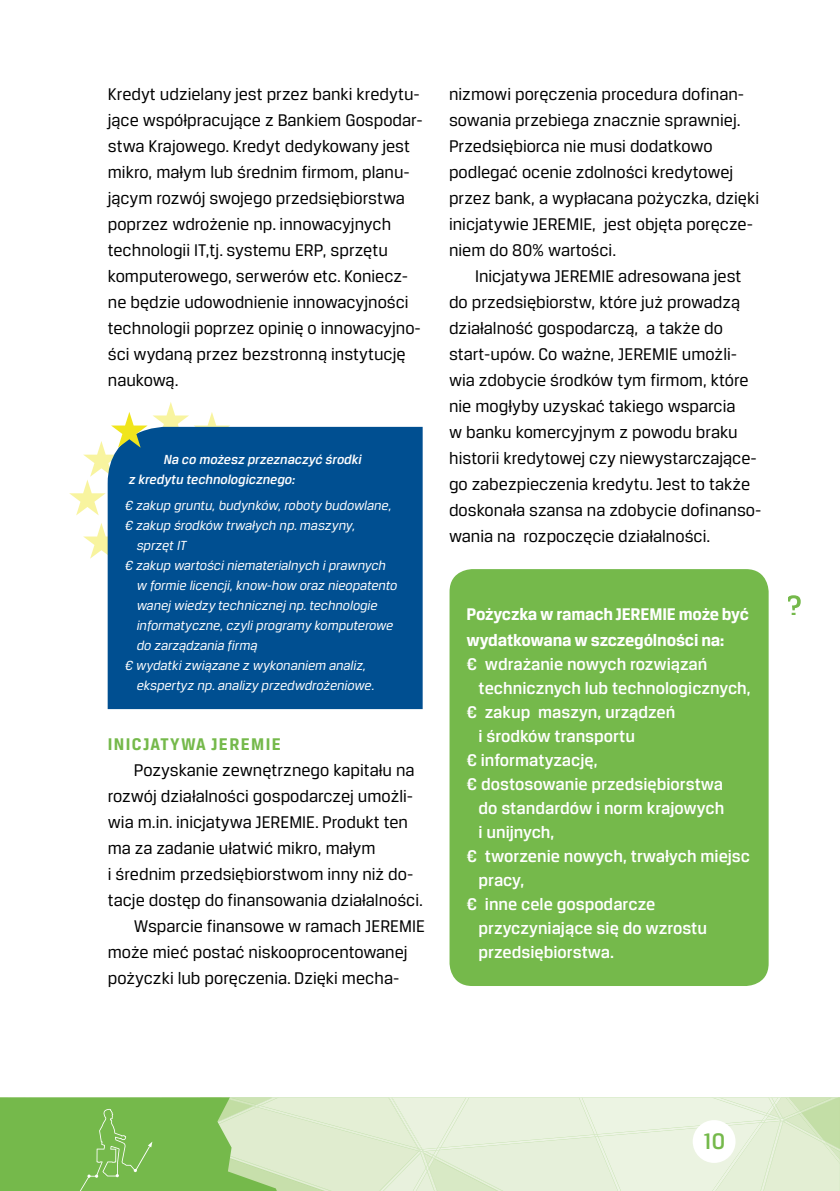
<style>
.page{position:relative;width:840px;height:1191px;background:#fff}
.page>*{position:absolute;margin:0;border:0;box-sizing:border-box;transform-origin:0 0}
.t1{font:500 24px "Breuer Text";color:#75b94b}
.t2{font:18px/26px "Breuer Text";color:#000}
.t3{font:500 18px "Breuer Text";color:#fff}
.t4{font:700 18px/26px "Breuer Text";letter-spacing:-.01em;color:#fff}
.t5{font:700 18px "Breuer Text";letter-spacing:.075em;color:#75b94b}
.t6{font:italic 14px "Breuer Text";color:#fff}
.t7{font:italic 500 14px/20px "Breuer Text";color:#fff}
</style>
<div class="page">
<svg style="left:0;top:1097px;width:839px;height:94px;background:#c4dfaf"></svg>
<div style="left:692px;top:1120px;width:43px;height:42px;background:#fff;border-radius:50%"></div>
<svg style="left:83px;top:523px;width:25px;height:35px"></svg>
<div style="left:108px;top:427px;width:314px;height:282px;background:#004f91"></div>
<svg style="left:69px;top:402px;width:161px;height:113px"></svg>
<div style="left:449px;top:569px;width:319px;height:417px;background:#75b94b;border-radius:23px"></div>
<svg style="left:788px;top:595px;width:12px;height:20px"></svg>
<p class="t2" style="left:108px;top:81px;width:316px">Kredyt udzielany jest przez banki kredytu&shy;jące współpracujące z Bankiem Gospodar&shy;stwa Krajowego. Kredyt dedykowany jest mikro, małym lub średnim firmom, planu&shy;jącym rozwój swojego przedsiębiorstwa poprzez wdrożenie np. innowacyjnych technologii IT,tj. systemu ERP, sprzętu komputerowego, serwerów etc. Koniecz&shy;ne będzie udowodnienie innowacyjności technologii poprzez opinię o innowacyjno&shy;ści wydaną przez bezstronną instytucję naukową.</p>
<p class="t7" style="left:129px;top:449px;width:234px;text-indent:35px">Na co możesz przeznaczyć środki z kredytu technologicznego:</p>
<p class="t6" style="left:125px;top:498px;width:268px">€ zakup gruntu, budynków, roboty budowlane,</p>
<p class="t6" style="left:125px;top:518px;width:232px">€ zakup środków trwałych np. maszyny,</p>
<p class="t6" style="left:137px;top:538px;width:51px">sprzęt IT</p>
<p class="t6" style="left:125px;top:558px;width:263px">€ zakup wartości niematerialnych i prawnych</p>
<p class="t6" style="left:137px;top:578px;width:262px">w formie licencji, know-how oraz nieopatento</p>
<p class="t6" style="left:137px;top:598px;width:242px">wanej wiedzy technicznej np. technologie</p>
<p class="t6" style="left:137px;top:618px;width:258px">informatyczne, czyli programy komputerowe</p>
<p class="t6" style="left:137px;top:638px;width:122px">do zarządzania firmą</p>
<p class="t6" style="left:125px;top:658px;width:243px">€ wydatki związane z wykonaniem analiz,</p>
<p class="t6" style="left:137px;top:678px;width:239px">ekspertyz np. analizy przedwdrożeniowe.</p>
<p class="t5" style="left:108px;top:734px;width:174px">INICJATYWA JEREMIE</p>
<p class="t2" style="left:134px;top:757px;width:282px">Pozyskanie zewnętrznego kapitału na</p>
<p class="t2" style="left:108px;top:783px;width:307px">rozwój działalności gospodarczej umożli-</p>
<p class="t2" style="left:108px;top:809px;width:301px">wia m.in. inicjatywa JEREMIE. Produkt ten</p>
<p class="t2" style="left:108px;top:835px;width:269px">ma za zadanie ułatwić mikro, małym</p>
<p class="t2" style="left:108px;top:861px;width:307px">i średnim przedsiębiorstwom inny niż do-</p>
<p class="t2" style="left:108px;top:887px;width:316px">tacje dostęp do finansowania działalności.</p>
<p class="t2" style="left:134px;top:913px;width:292px">Wsparcie finansowe w ramach JEREMIE</p>
<p class="t2" style="left:108px;top:938px;width:301px">może mieć postać niskooprocentowanej</p>
<p class="t2" style="left:108px;top:964px;width:293px">pożyczki lub poręczenia. Dzięki mecha-</p>
<p class="t2" style="left:449px;top:80px;width:311px">nizmowi poręczenia procedura dofinan&shy;sowania przebiega znacznie sprawniej.<br>Przedsiębiorca nie musi dodatkowo podlegać ocenie zdolności kredytowej przez bank, a wypłacana pożyczka, dzięki inicjatywie JEREMIE, jest objęta poręcze&shy;niem do 80% wartości.</p>
<p class="t2" style="left:449px;top:262px;width:314px;text-indent:26px">Inicjatywa JEREMIE adresowana jest do przedsiębiorstw, które już prowadzą działalność gospodarczą, a także do start-upów. Co ważne, JEREMIE umożli&shy;wia zdobycie środków tym firmom, które nie mogłyby uzyskać takiego wsparcia<br>w banku komercyjnym z powodu braku historii kredytowej czy niewystarczające&shy;go zabezpieczenia kredytu. Jest to także doskonała szansa na zdobycie dofinanso&shy;wania na rozpoczęcie działalności.</p>
<p class="t4" style="left:466px;top:601px;width:284px">Pożyczka w ramach JEREMIE może być wydatkowana w szczególności na:</p>
<p class="t3" style="left:466px;top:654px;width:242px">€ wdrażanie nowych rozwiązań</p>
<p class="t3" style="left:478px;top:678px;width:273px">technicznych lub technologicznych,</p>
<p class="t3" style="left:466px;top:702px;width:210px">€ zakup maszyn, urządzeń</p>
<p class="t3" style="left:478px;top:726px;width:158px">i środków transportu</p>
<p class="t3" style="left:466px;top:750px;width:133px">€ informatyzację,</p>
<p class="t3" style="left:466px;top:774px;width:258px">€ dostosowanie przedsiębiorstwa</p>
<p class="t3" style="left:478px;top:798px;width:247px">do standardów i norm krajowych</p>
<p class="t3" style="left:478px;top:822px;width:77px">i unijnych,</p>
<p class="t3" style="left:466px;top:846px;width:285px">€ tworzenie nowych, trwałych miejsc</p>
<p class="t3" style="left:478px;top:870px;width:47px">pracy,</p>
<p class="t3" style="left:466px;top:894px;width:190px">€ inne cele gospodarcze</p>
<p class="t3" style="left:478px;top:918px;width:230px">przyczyniające się do wzrostu</p>
<p class="t3" style="left:478px;top:942px;width:137px">przedsiębiorstwa.</p>
<h1 class="t1" style="left:702px;top:1128px;width:24px">10</h1>
</div>
